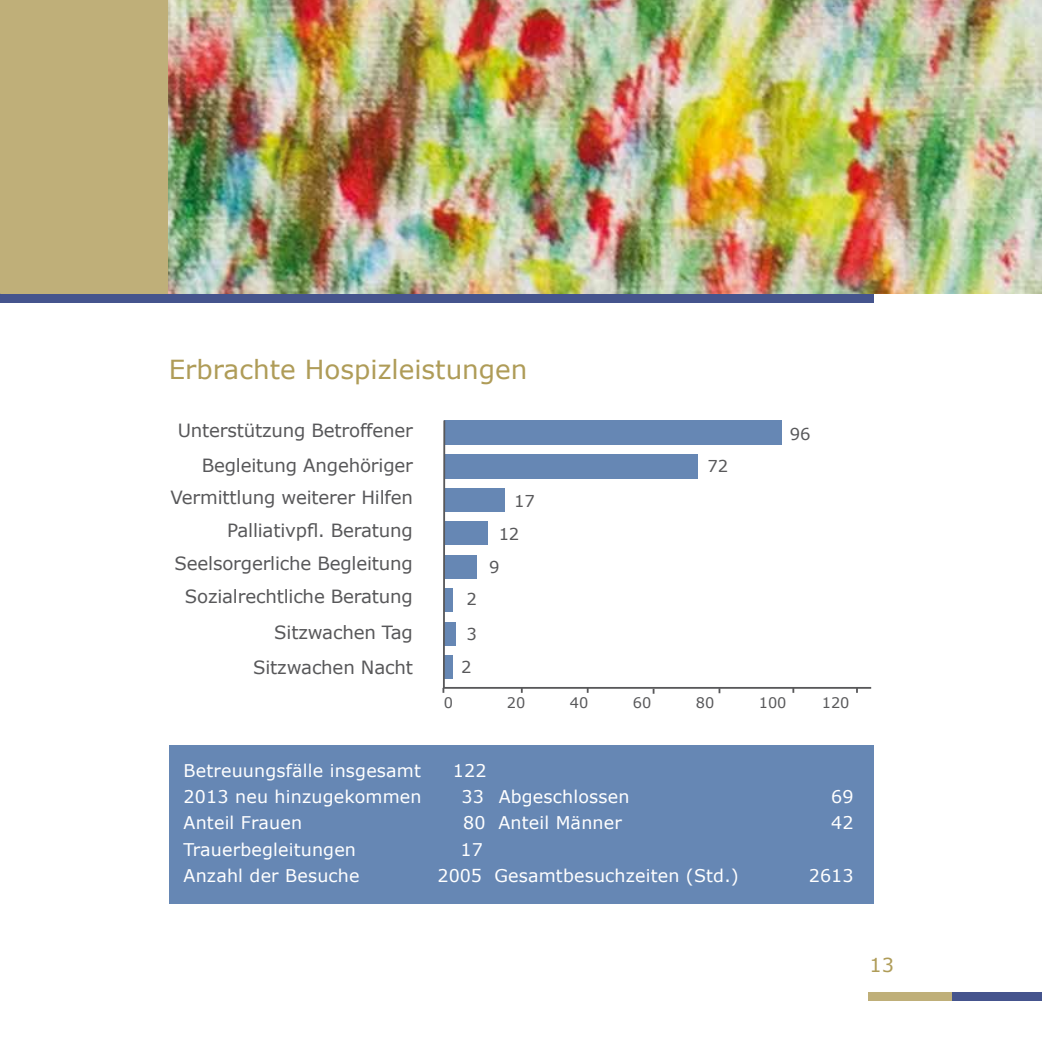
<style>
.page{position:relative;width:1042px;height:1042px;background:#fff}
.page>*{position:absolute;margin:0;border:0;box-sizing:border-box;transform-origin:0 0}
.t1{font:26.25px "Verdana";color:#af9c58}
.t2{font:19.25px "Verdana";color:#af9c58}
.t3{font:18.2px/32.7px "Verdana";letter-spacing:-.01em;color:#58585a;text-align:right}
.t4{font:17.5px "Verdana";letter-spacing:.01em;color:#fff}
.t5{font:16.45px/34.6px "Verdana";letter-spacing:-.01em;color:#58585a}
.t6{font:14.53px "Verdana";letter-spacing:-.01em;color:#58585a}
</style>
<div class="page">
<div style="left:868px;top:992px;width:174px;height:9px;background:#bfaf79"></div>
<div style="left:952px;top:992px;width:90px;height:9px;background:#45548d"></div>
<div style="left:0;top:0;width:169px;height:294px;background:#bfaf79"></div>
<hr style="left:0;top:0;width:1px;height:294px;background:#af9c58">
<div style="left:0;top:294px;width:873px;height:9px;background:#45548d"></div>
<img style="left:169px;top:0;width:873px;height:294px">
<div style="left:169px;top:745px;width:704px;height:159px;background:#6687b4"></div>
<svg style="left:442px;top:420px;width:430px;height:270px"></svg>
<h1 class="t1" style="left:169px;top:352px;width:360px">Erbrachte Hospizleistungen</h1>
<p class="t3" style="left:178px;top:413px;width:237px;line-height:34.6px">Unterstützung Betroffener<br>Begleitung Angehöriger</p>
<p class="t3" style="left:171px;top:481px;width:244px">Vermittlung weiterer Hilfen<br>Palliativpfl. Beratung<br>Seelsorgerliche Begleitung<br>Sozialrechtliche Beratung</p>
<p class="t3" style="left:253px;top:615px;width:161px;line-height:34.6px">Sitzwachen Tag<br>Sitzwachen Nacht</p>
<p class="t5" style="left:467px;top:582px;width:12px">2<br>3</p>
<p class="t5" style="left:461px;top:649px;width:12px">2</p>
<p class="t5" style="left:514px;top:483px;width:22px">17</p>
<p class="t5" style="left:499px;top:516px;width:22px">12</p>
<p class="t5" style="left:489px;top:549px;width:12px">9</p>
<p class="t5" style="left:707px;top:449px;width:22px">72</p>
<p class="t5" style="left:790px;top:416px;width:22px">96</p>
<p class="t6" style="left:444px;top:692px;width:11px">0</p>
<p class="t6" style="left:507px;top:692px;width:20px">20</p>
<p class="t6" style="left:570px;top:692px;width:20px">40</p>
<p class="t6" style="left:633px;top:692px;width:20px">60</p>
<p class="t6" style="left:696px;top:692px;width:20px">80</p>
<p class="t6" style="left:759px;top:692px;width:29px">100</p>
<p class="t6" style="left:822px;top:692px;width:29px">120</p>
<p class="t4" style="left:184px;top:758px;width:239px">Betreuungsfälle insgesamt</p>
<p class="t4" style="left:453px;top:758px;width:35px">122</p>
<p class="t4" style="left:184px;top:785px;width:240px">2013 neu hinzugekommen</p>
<p class="t4" style="left:461px;top:785px;width:169px">33 Abgeschlossen</p>
<p class="t4" style="left:831px;top:785px;width:24px">69</p>
<p class="t4" style="left:184px;top:811px;width:120px">Anteil Frauen</p>
<p class="t4" style="left:463px;top:811px;width:160px">80 Anteil Männer</p>
<p class="t4" style="left:831px;top:811px;width:24px">42</p>
<p class="t4" style="left:184px;top:837px;width:174px">Trauerbegleitungen</p>
<p class="t4" style="left:460px;top:837px;width:24px">17</p>
<p class="t4" style="left:184px;top:863px;width:177px">Anzahl der Besuche</p>
<p class="t4" style="left:437px;top:863px;width:303px">2005 Gesamtbesuchzeiten (Std.)</p>
<p class="t4" style="left:809px;top:863px;width:47px">2613</p>
<p class="t2" style="left:869px;top:952px;width:26px">13</p>
</div>
